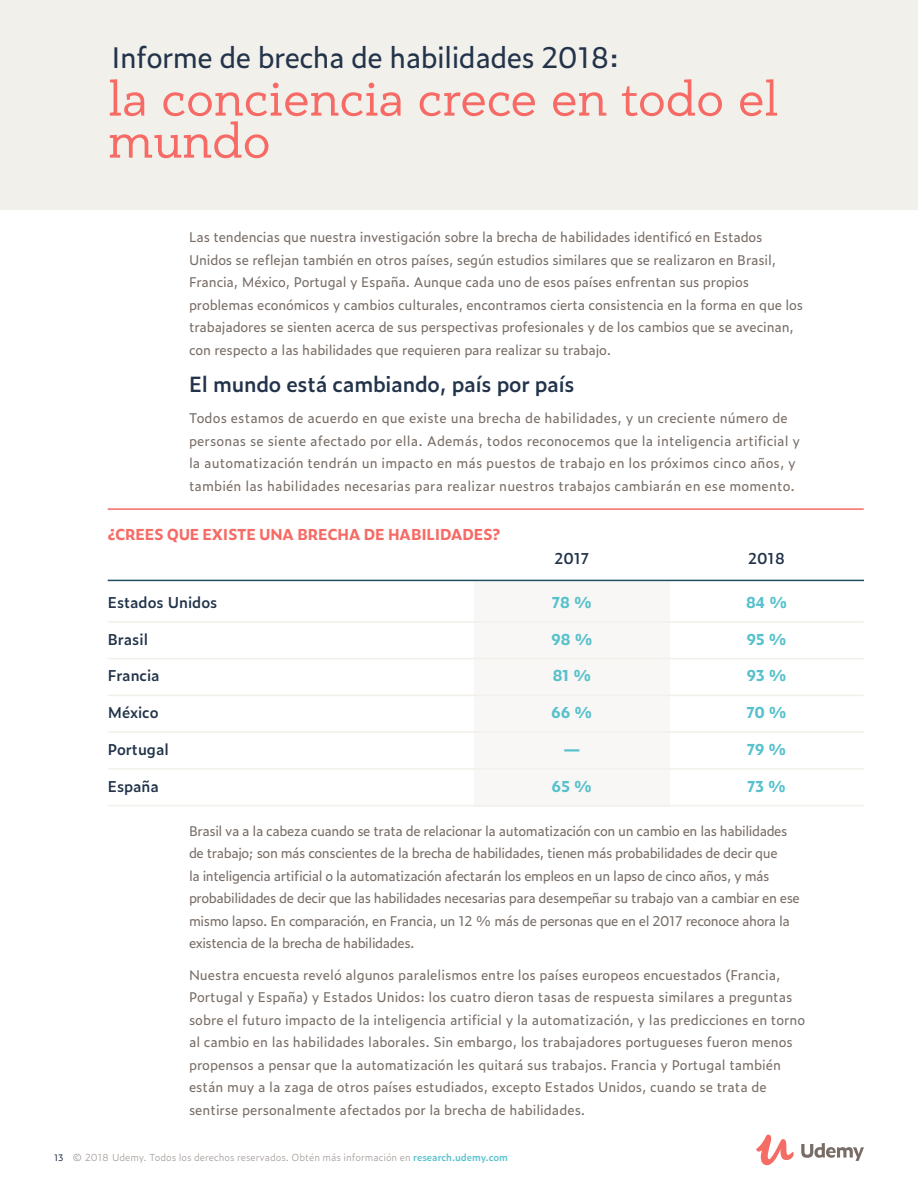
<style>
.page{position:relative;width:918px;height:1188px;background:#fff}
.page>*{position:absolute;margin:0;border:0;box-sizing:border-box;transform-origin:0 0}
.t1{font:51px/42px "PF Bague Slab Pro";letter-spacing:-.01em;color:#f66b65}
.t2{font:28.5px "Zeitung Pro";letter-spacing:-.02em;color:#22334a}
.t3{font:600 21px "Zeitung Pro";letter-spacing:-.01em;color:#22334a}
.t4{font:600 15px "Zeitung Pro";color:#22334a}
.t5{font:700 15px "Zeitung Pro";letter-spacing:-.02em;color:#f66b65}
.t6{font:700 15px "Zeitung Pro";letter-spacing:-.03em;color:#56c1cc}
.t7{font:13.5px/22.5px "Zeitung Pro";letter-spacing:-.01em;color:#786d66}
.t8{font:13.5px/22.5px "Zeitung Pro";letter-spacing:-.03em;color:#786d66}
.t9{font:13.5px/22.5px "Zeitung Pro";letter-spacing:.01em;color:#786d66}
.t10{font:300 9.75px "Zeitung Pro";letter-spacing:-.005em;color:#a49d99}
.s1{font-weight:400;font-size:9px;color:#22334a}
.s2{font-weight:600;color:#56c1cc}
</style>
<div class="page">
<svg style="left:801px;top:1143px;width:63px;height:18px"></svg>
<svg style="left:756px;top:1135px;width:38px;height:30px"></svg>
<div style="left:0;top:0;width:918px;height:210px;background:#f1f0eb"></div>
<hr style="left:108px;top:508px;width:756px;height:2px;background:#f66b65">
<div style="left:474px;top:581px;width:196px;height:225px;background:#f8f7f5"></div>
<hr style="left:108px;top:580px;width:756px;height:1px;background:#1d5161">
<hr style="left:108px;top:621px;width:756px;height:2px;background:#f1f0eb">
<hr style="left:108px;top:695px;width:756px;height:1px;background:#f1f0eb">
<hr style="left:108px;top:731px;width:756px;height:2px;background:#f1f0eb">
<hr style="left:108px;top:658px;width:756px;height:1px;background:#f1f0eb">
<hr style="left:108px;top:768px;width:756px;height:2px;background:#f1f0eb">
<hr style="left:108px;top:805px;width:756px;height:1px;background:#f1f0eb">
<h2 class="t2" style="left:111px;top:36px;width:510px">Informe de brecha de habilidades 2018:</h2>
<h1 class="t1" style="left:108px;top:79px;width:673px">la conciencia crece en todo el mundo</h1>
<p class="t7" style="left:189px;top:225px;width:616px">Las tendencias que nuestra investigación sobre la brecha de habilidades identificó en Estados Unidos se reflejan también en otros países, según estudios similares que se realizaron en Brasil, Francia, México, Portugal y España. Aunque cada uno de esos países enfrentan sus propios problemas económicos y cambios culturales, encontramos cierta consistencia en la forma en que los trabajadores se sienten acerca de sus perspectivas profesionales y de los cambios que se avecinan, con respecto a las habilidades que requieren para realizar su trabajo.</p>
<h3 class="t3" style="left:189px;top:368px;width:387px">El mundo está cambiando, país por país</h3>
<p class="t9" style="left:189px;top:407px;width:613px">Todos estamos de acuerdo en que existe una brecha de habilidades, y un creciente número de personas se siente afectado por ella. Además, todos reconocemos que la inteligencia artificial y la automatización tendrán un impacto en más puestos de trabajo en los próximos cinco años, y también las habilidades necesarias para realizar nuestros trabajos cambiarán en ese momento.</p>
<p class="t5" style="left:108px;top:523px;width:394px">¿CREES QUE EXISTE UNA BRECHA DE HABILIDADES?</p>
<p class="t4" style="left:108px;top:591px;width:111px">Estados Unidos</p>
<p class="t4" style="left:108px;top:628px;width:42px">Brasil</p>
<p class="t4" style="left:108px;top:665px;width:53px">Francia</p>
<p class="t4" style="left:108px;top:701px;width:52px">México</p>
<p class="t4" style="left:108px;top:738px;width:63px">Portugal</p>
<p class="t4" style="left:108px;top:775px;width:53px">España</p>
<p class="t4" style="left:554px;top:547px;width:37px">2017</p>
<p class="t4" style="left:748px;top:547px;width:38px">2018</p>
<p class="t6" style="left:552px;top:591px;width:42px">78 %</p>
<p class="t6" style="left:551px;top:628px;width:43px">98 %</p>
<p class="t6" style="left:552px;top:664px;width:41px">81 %</p>
<p class="t6" style="left:551px;top:701px;width:43px">66 %</p>
<p class="t6" style="left:564px;top:738px;width:16px">—</p>
<p class="t6" style="left:552px;top:775px;width:42px">65 %</p>
<p class="t6" style="left:746px;top:591px;width:43px">84 %</p>
<p class="t6" style="left:746px;top:628px;width:42px">95 %</p>
<p class="t6" style="left:746px;top:664px;width:42px">93 %</p>
<p class="t6" style="left:746px;top:701px;width:42px">70 %</p>
<p class="t6" style="left:747px;top:738px;width:41px">79 %</p>
<p class="t6" style="left:747px;top:775px;width:41px">73 %</p>
<p class="t8" style="left:189px;top:819px;width:612px">Brasil va a la cabeza cuando se trata de relacionar la automatización con un cambio en las habilidades de trabajo; son más conscientes de la brecha de habilidades, tienen más probabilidades de decir que<br>la inteligencia artificial o la automatización afectarán los empleos en un lapso de cinco años, y más probabilidades de decir que las habilidades necesarias para desempeñar su trabajo van a cambiar en ese mismo lapso. En comparación, en Francia, un 12 % más de personas que en el 2017 reconoce ahora la existencia de la brecha de habilidades.</p>
<p class="t7" style="left:189px;top:963px;width:618px">Nuestra encuesta reveló algunos paralelismos entre los países europeos encuestados (Francia, Portugal y España) y Estados Unidos: los cuatro dieron tasas de respuesta similares a preguntas sobre el futuro impacto de la inteligencia artificial y la automatización, y las predicciones en torno al cambio en las habilidades laborales. Sin embargo, los trabajadores portugueses fueron menos propensos a pensar que la automatización les quitará sus trabajos. Francia y Portugal también están muy a la zaga de otros países estudiados, excepto Estados Unidos, cuando se trata de sentirse personalmente afectados por la brecha de habilidades.</p>
<p class="t10" style="left:54px;top:1150px;width:456px"><span class="s1">13</span> © 2018 Udemy. Todos los derechos reservados. Obtén más información en <span class="s2">research.udemy.com</span></p>
</div>
